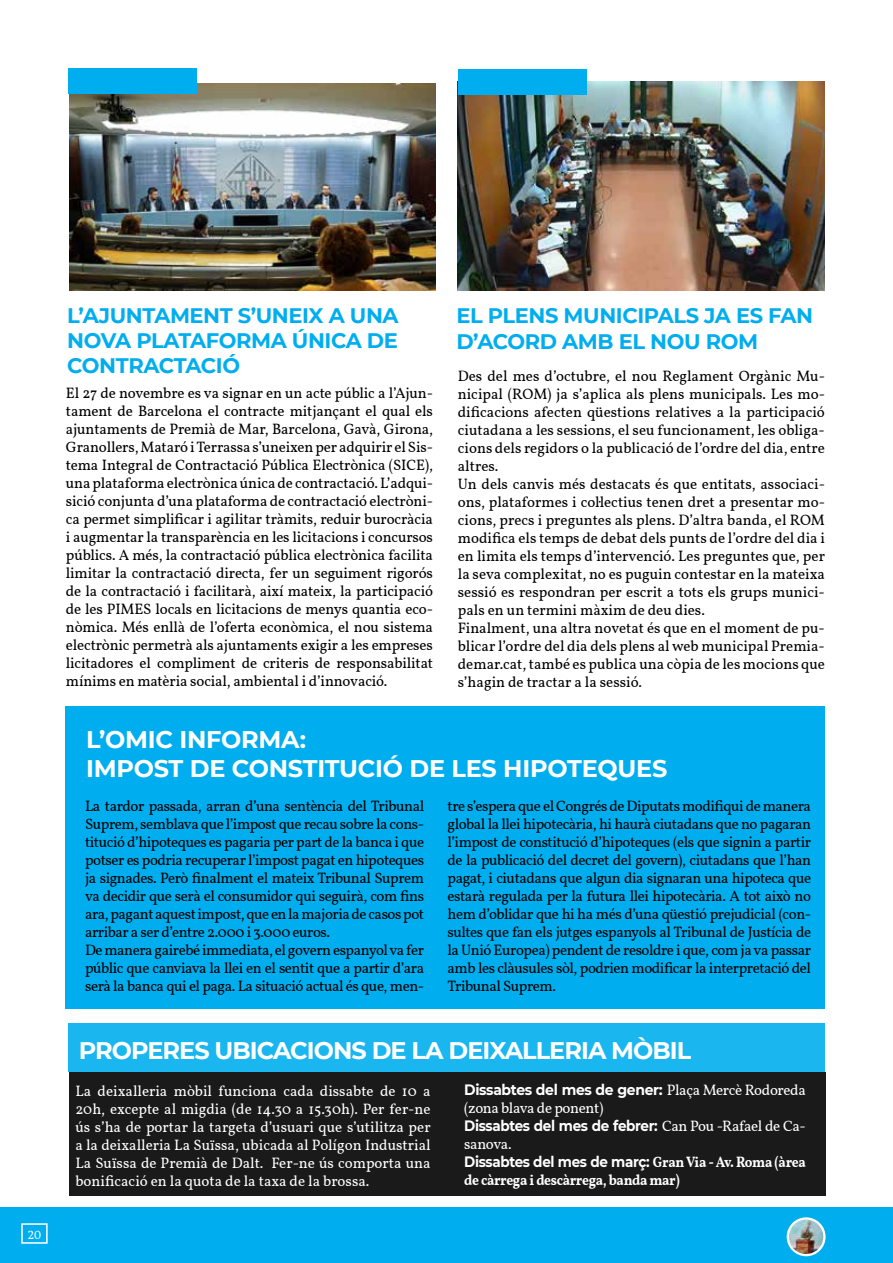
<style>
.page{position:relative;width:893px;height:1263px;background:#fff}
.page>*{position:absolute;margin:0;border:0;box-sizing:border-box;transform-origin:0 0}
.t1{font:700 24px/28.8px "Montserrat";letter-spacing:-.02em;color:#fff}
.t2{font:700 24px "Montserrat";letter-spacing:-.04em;color:#fff}
.t3{font:700 21px/25.2px "Montserrat";letter-spacing:-.02em;color:#00aeef}
.t4{font:15px/18px "Vollkorn";color:#000;text-align:justify}
.t5{font:15px/18px "Vollkorn";letter-spacing:-.03em;color:#000}
.t6{font:15px/18px "Vollkorn";color:#fff;text-align:justify}
.t7{font:700 15px "Montserrat";letter-spacing:-.025em;color:#fff;scale:.9 1}
.t8{font:700 15px "Montserrat";letter-spacing:-.025em;color:#fff;scale:.93 1}
.t9{font:700 15px "Vollkorn";letter-spacing:-.025em;color:#fff;scale:.9 1}
.t10{font:15px "Vollkorn";letter-spacing:-.025em;color:#fff}
.t11{font:12px "Vollkorn";color:#fff}
.s1{font-family:"Vollkorn";font-weight:400}
.s2{font-family:"Vollkorn"}
</style>
<div class="page">
<div style="left:0;top:1208px;width:893px;height:55px;background:#00aeef"></div>
<div style="left:21px;top:1223px;width:27px;height:21px;border:2px solid #fff"></div>
<img style="left:788px;top:1218px;width:36px;height:37px;border-radius:18px">
<div style="left:787px;top:1217px;width:39px;height:39px;border:2px solid #fff;border-radius:50%"></div>
<div style="left:66px;top:706px;width:759px;height:303px;background:#00aeef"></div>
<img style="left:69px;top:83px;width:366px;height:207px">
<div style="left:68px;top:68px;width:129px;height:26px;background:#00aeef"></div>
<img style="left:458px;top:82px;width:366px;height:208px">
<div style="left:458px;top:69px;width:128px;height:26px;background:#00aeef"></div>
<div style="left:68px;top:1024px;width:757px;height:48px;background:#1ab6f0"></div>
<div style="left:69px;top:1072px;width:756px;height:124px;background:#1a1a1a"></div>
<p class="t11" style="left:28px;top:1226px;width:15px">20</p>
<h2 class="t3" style="left:67px;top:301px;width:333px;text-align:justify">L’AJUNTAMENT S’UNEIX A UNA NOVA PLATAFORMA ÚNICA DE CONTRACTACIÓ</h2>
<p class="t4" style="left:66px;top:385px;width:369px">El 27 de novembre es va signar en un acte públic a l’Ajun&shy;tament de Barcelona el contracte mitjançant el qual els ajuntaments de Premià de Mar, Barcelona, Gavà, Girona, Granollers, Mataró i Terrassa s’uneixen per adquirir el Sis&shy;tema Integral de Contractació Pública Electrònica (SICE), una plataforma electrònica única de contractació. L’adqui&shy;sició conjunta d’una plataforma de contractació electròni&shy;ca permet simplificar i agilitar tràmits, reduir burocràcia i augmentar la transparència en les licitacions i concursos públics. A més, la contractació pública electrònica facilita limitar la contractació directa, fer un seguiment rigorós de la contractació i facilitarà, així mateix, la participació de les PIMES locals en licitacions de menys quantia eco&shy;nòmica. Més enllà de l’oferta econòmica, el nou sistema electrònic permetrà als ajuntaments exigir a les empreses licitadores el compliment de criteris de responsabilitat mínims en matèria social, ambiental i d’innovació.</p>
<h2 class="t3" style="left:456px;top:302px;width:358px">EL PLENS MUNICIPALS JA ES FAN<br>D’ACORD AMB EL NOU ROM</h2>
<p class="t4" style="left:458px;top:367px;width:369px;text-align:left">Des del mes d’octubre, el nou Reglament Orgànic Mu&shy;nicipal (ROM) ja s’aplica als plens municipals. Les mo&shy;dificacions afecten qüestions relatives a la participació ciutadana a les sessions, el seu funcionament, les obliga&shy;cions dels regidors o la publicació de l’ordre del dia, entre altres.<br>Un dels canvis més destacats és que entitats, associaci&shy;ons, plataformes i col·lectius tenen dret a presentar mo&shy;cions, precs i preguntes als plens. D’altra banda, el ROM modifica els temps de debat dels punts de l’ordre del dia i en limita els temps d’intervenció. Les preguntes que, per la seva complexitat, no es puguin contestar en la mateixa sessió es respondran per escrit a tots els grups munici&shy;pals en un termini màxim de deu dies.<br>Finalment, una altra novetat és que en el moment de pu&shy;blicar l’ordre del dia dels plens al web municipal Premia&shy;demar.cat, també es publica una còpia de les mocions que s’hagin de tractar a la sessió.</p>
<h1 class="t1" style="left:86px;top:724px;width:583px">L’OMIC INFORMA:<br>IMPOST DE CONSTITUCIÓ DE LES HIPOTEQUES</h1>
<p class="t5" style="left:85px;top:797px;width:341px">La tardor passada, arran d’una sentència del Tribunal Suprem, semblava que l’impost que recau sobre la cons&shy;titució d’hipoteques es pagaria per part de la banca i que potser es podria recuperar l’impost pagat en hipoteques ja signades. Però finalment el mateix Tribunal Suprem va decidir que serà el consumidor qui seguirà, com fins ara, pagant aquest impost, que en la majoria de casos pot arribar a ser d’entre 2.000 i 3.000 euros.<br>De manera gairebé immediata, el govern espanyol va fer públic que canviava la llei en el sentit que a partir d’ara serà la banca qui el paga. La situació actual és que, men-</p>
<p class="t4" style="left:448px;top:797px;width:365px">tre s’espera que el Congrés de Diputats modifiqui de manera global la llei hipotecària, hi haurà ciutadans que no pagaran l’impost de constitució d’hipoteques (els que signin a partir de la publicació del decret del govern), ciutadans que l’han pagat, i ciutadans que algun dia signaran una hipoteca que estarà regulada per la futura llei hipotecària. A tot això no hem d’oblidar que hi ha més d’una qüestió prejudicial (con&shy;sultes que fan els jutges espanyols al Tribunal de Justícia de la Unió Europea) pendent de resoldre i que, com ja va passar amb les clàusules sòl, podrien modificar la interpretació del Tribunal Suprem.</p>
<h1 class="t2" style="left:79px;top:1033px;width:614px">PROPERES UBICACIONS DE LA DEIXALLERIA MÒBIL</h1>
<p class="t6" style="left:75px;top:1082px;width:357px">La deixalleria mòbil funciona cada dissabte de 10 a 20h, excepte al migdia (de 14.30 a 15.30h). Per fer-ne ús s’ha de portar la targeta d’usuari que s’utilitza per a la deixalleria La Suïssa, ubicada al Polígon Industrial La Suïssa de Premià de Dalt. Fer-ne ús comporta una bonificació en la quota de la taxa de la brossa.</p>
<p class="t8" style="left:464px;top:1079px;width:369px">Dissabtes del mes de gener: <span class="s1">Plaça Mercè Rodoreda</span></p>
<p class="t10" style="left:464px;top:1097px;width:141px">(zona blava de ponent)</p>
<p class="t7" style="left:464px;top:1115px;width:381px">Dissabtes del mes de febrer: <span class="s1">Can Pou -Rafael de Ca-</span></p>
<p class="t6" style="left:464px;top:1135px;width:49px">sanova.</p>
<p class="t7" style="left:464px;top:1151px;width:381px">Dissabtes del mes de març: <span class="s2">Gran Via - Av. Roma (àrea</span></p>
<p class="t9" style="left:464px;top:1168px;width:241px">de càrrega i descàrrega, banda mar)</p>
</div>
